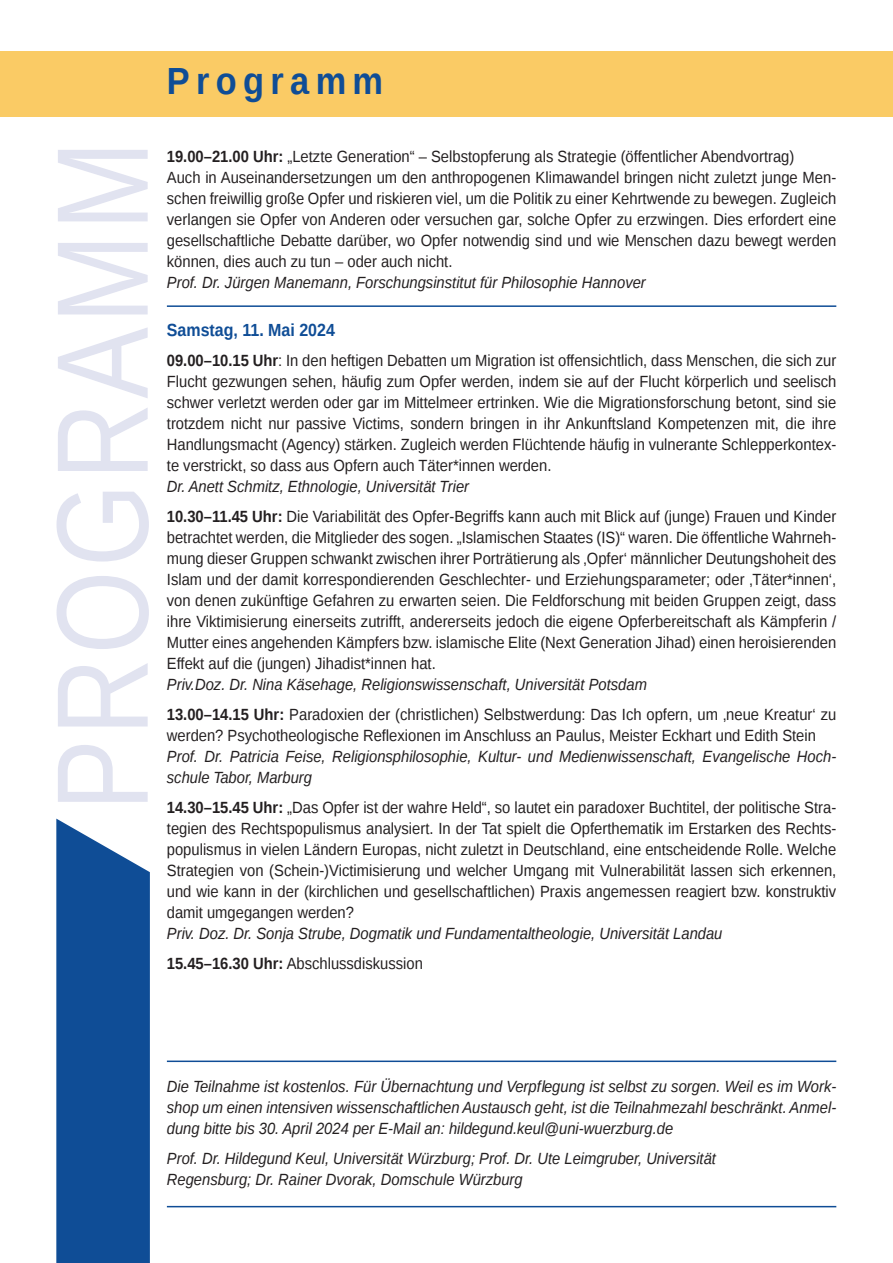
<style>
.page{position:relative;width:893px;height:1263px;background:#fff}
.page>*{position:absolute;margin:0;border:0;box-sizing:border-box;transform-origin:0 0}
.t1{font:130.5px "Liberation Sans Narrow";letter-spacing:.03em;color:#e1e3f0}
.t2{font:700 37.8px "Liberation Sans Narrow";letter-spacing:.15em;color:#0f4d96;scale:1.11 1}
.t3{font:700 17.55px "Liberation Sans Narrow";color:#0f4d96;scale:1.11 1}
.t4{font:16.2px/21px "Liberation Sans Narrow";color:#231f20;scale:1.11 1}
.t5{font:italic 16.2px/21px "Liberation Sans Narrow";color:#231f20;scale:1.11 1}
.s1{font-weight:700}
.s2{font-style:italic}
.s3{font-weight:700;font-style:normal}
.s4{font-style:normal}
</style>
<div class="page">
<div style="left:0;top:51px;width:893px;height:66px;background:#facb65"></div>
<hr style="left:167px;top:1206px;width:669px;height:1px;background:#0f4d96">
<hr style="left:167px;top:1060px;width:669px;height:2px;background:#0f4d96">
<svg style="left:56px;top:819px;width:94px;height:444px;background:#1e589c"></svg>
<hr style="left:167px;top:305px;width:669px;height:2px;background:#0f4d96">
<h2 class="t2" style="left:167px;top:55px;width:196px">Programm</h2>
<h1 class="t1" style="left:29px;top:811px;width:671px;rotate:-90deg">PROGRAMM</h1>
<p class="t4" style="left:167px;top:147px;width:605px"><span class="s1">19.00–21.00 Uhr:</span> „Letzte Generation“ – Selbstopferung als Strategie (öffentlicher Abendvortrag)<br>Auch in Auseinandersetzungen um den anthropogenen Klimawandel bringen nicht zuletzt junge Men&shy;schen freiwillig große Opfer und riskieren viel, um die Politik zu einer Kehrtwende zu bewegen. Zugleich verlangen sie Opfer von Anderen oder versuchen gar, solche Opfer zu erzwingen. Dies erfordert eine gesellschaftliche Debatte darüber, wo Opfer notwendig sind und wie Menschen dazu bewegt werden können, dies auch zu tun – oder auch nicht.</p>
<p class="t5" style="left:167px;top:272px;width:433px">Prof. Dr. Jürgen Manemann, Forschungsinstitut für Philosophie Hannover</p>
<p class="t3" style="left:167px;top:318px;width:153px">Samstag, 11. Mai 2024</p>
<p class="t4" style="left:167px;top:351px;width:605px;text-align:justify"><span class="s1">09.00–10.15 Uhr</span>: In den heftigen Debatten um Migration ist offensichtlich, dass Menschen, die sich zur Flucht gezwungen sehen, häufig zum Opfer werden, indem sie auf der Flucht körperlich und seelisch schwer verletzt werden oder gar im Mittelmeer ertrinken. Wie die Migrationsforschung betont, sind sie trotzdem nicht nur passive Victims, sondern bringen in ihr Ankunftsland Kompetenzen mit, die ihre Handlungsmacht (Agency) stärken. Zugleich werden Flüchtende häufig in vulnerante Schlepperkontex&shy;te verstrickt, so dass aus Opfern auch Täter*innen werden.</p>
<p class="t4" style="left:167px;top:472px;width:604px;line-height:30px"><span class="s2">Dr. Anett Schmitz, Ethnologie, Universität Trier<br></span><span class="s1">10.30–11.45 Uhr:</span> Die Variabilität des Opfer-Begriffs kann auch mit Blick auf (junge) Frauen und Kinder</p>
<p class="t4" style="left:167px;top:527px;width:605px;text-align:justify">betrachtet werden, die Mitglieder des sogen. „Islamischen Staates (IS)“ waren. Die öffentliche Wahrneh&shy;mung dieser Gruppen schwankt zwischen ihrer Porträtierung als ‚Opfer‘ männlicher Deutungshoheit des Islam und der damit korrespondierenden Geschlechter- und Erziehungsparameter; oder ‚Täter*innen‘, von denen zukünftige Gefahren zu erwarten seien. Die Feldforschung mit beiden Gruppen zeigt, dass ihre Viktimisierung einerseits zutrifft, andererseits jedoch die eigene Opferbereitschaft als Kämpferin / Mutter eines angehenden Kämpfers bzw. islamische Elite (Next Generation Jihad) einen heroisierenden Effekt auf die (jungen) Jihadist*innen hat.</p>
<p class="t4" style="left:167px;top:670px;width:605px;line-height:30px"><span class="s2">Priv.Doz. Dr. Nina Käsehage, Religionswissenschaft, Universität Potsdam<br></span><span class="s1">13.00–14.15 Uhr:</span> Paradoxien der (christlichen) Selbstwerdung: Das Ich opfern, um ‚neue Kreatur‘ zu</p>
<p class="t4" style="left:167px;top:725px;width:586px">werden? Psychotheologische Reflexionen im Anschluss an Paulus, Meister Eckhart und Edith Stein</p>
<p class="t5" style="left:167px;top:746px;width:605px">Prof. Dr. Patricia Feise, Religionsphilosophie, Kultur- und Medienwissenschaft, Evangelische Hoch&shy;schule Tabor, Marburg</p>
<p class="t4" style="left:167px;top:798px;width:605px;text-align:justify"><span class="s1">14.30–15.45 Uhr:</span> „Das Opfer ist der wahre Held“, so lautet ein paradoxer Buchtitel, der politische Stra&shy;tegien des Rechtspopulismus analysiert. In der Tat spielt die Opferthematik im Erstarken des Rechts&shy;populismus in vielen Ländern Europas, nicht zuletzt in Deutschland, eine entscheidende Rolle. Welche Strategien von (Schein-)Victimisierung und welcher Umgang mit Vulnerabilität lassen sich erkennen, und wie kann in der (kirchlichen und gesellschaftlichen) Praxis angemessen reagiert bzw. konstruktiv damit umgegangen werden?</p>
<p class="t5" style="left:167px;top:918px;width:502px;line-height:30px">Priv. Doz. Dr. Sonja Strube, Dogmatik und Fundamentaltheologie, Universität Landau<br><span class="s3">15.45–16.30 Uhr:</span> <span class="s4">Abschlussdiskussion</span></p>
<p class="t5" style="left:167px;top:1076px;width:605px;text-align:justify">Die Teilnahme ist kostenlos. Für Übernachtung und Verpflegung ist selbst zu sorgen. Weil es im Work&shy;shop um einen intensiven wissenschaftlichen Austausch geht, ist die Teilnahmezahl beschränkt. Anmel&shy;dung bitte bis 30. April 2024 per E-Mail an: hildegund.keul@uni-wuerzburg.de</p>
<p class="t5" style="left:167px;top:1148px;width:496px">Prof. Dr. Hildegund Keul, Universität Würzburg; Prof. Dr. Ute Leimgruber, Universität<br>Regensburg; Dr. Rainer Dvorak, Domschule Würzburg</p>
</div>
